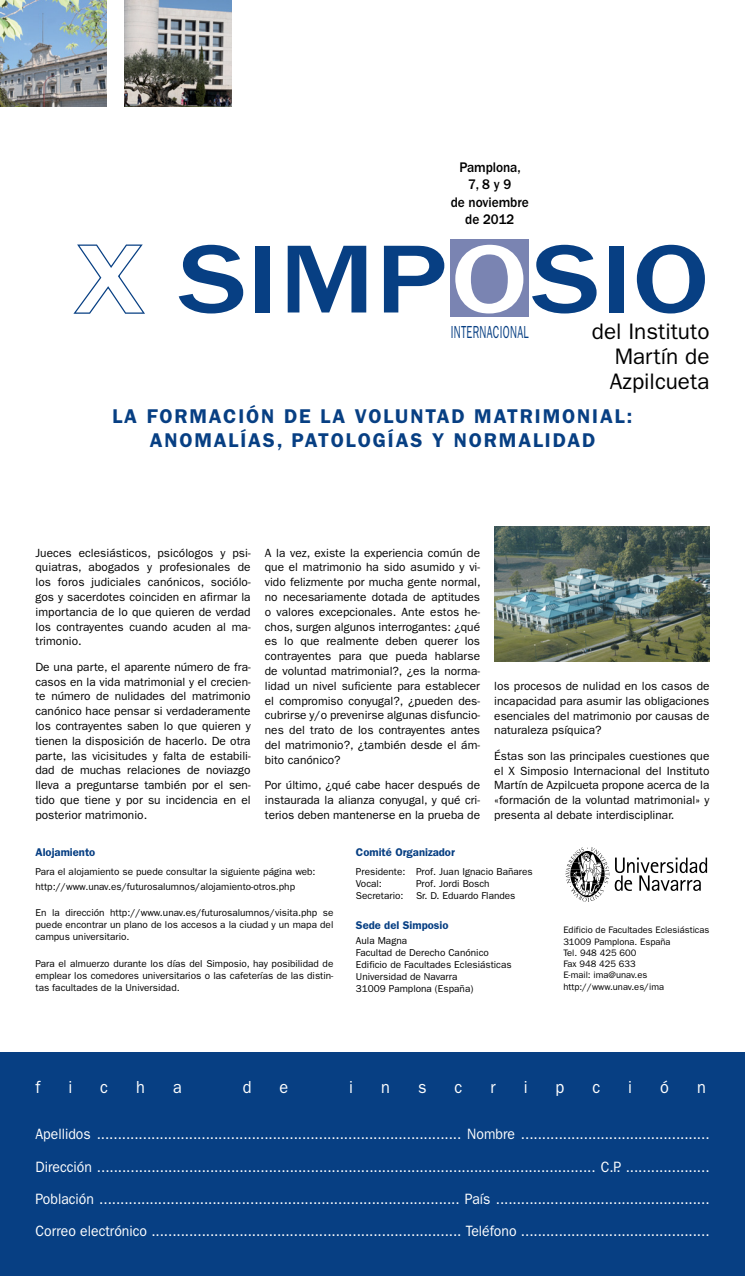
<style>
.page{position:relative;width:745px;height:1276px;background:#fff}
.page>*{position:absolute;margin:0;border:0;box-sizing:border-box;transform-origin:0 0}
.t1{font:500 100px "Franklin Gothic";color:#073f83;scale:1.2 1}
.t2{font:22.5px/25px "Franklin Gothic";color:#000;text-align:justify}
.t3{font:600 20px/24px "Franklin Gothic";letter-spacing:.09em;color:#073f83;text-align:center}
.t4{font:17.5px "Franklin Gothic";color:#fff;scale:.93 1}
.t5{font:17.5px "Franklin Gothic";letter-spacing:.03em;color:#073f83;scale:.6 1}
.t6{font:15px/32.1px "Franklin Gothic";color:#fff;text-align:justify;scale:.93 1}
.t7{font:500 14.38px/17.2px "Franklin Gothic";letter-spacing:-.005em;color:#000;text-align:center;scale:.93 1}
.t8{font:11.88px/14.8px "Franklin Gothic";color:#000;text-align:justify}
.t9{font:600 11.25px "Franklin Gothic";color:#073f83}
.t10{font:10px/12px "Franklin Gothic";color:#000}
.t11{font:9.38px/11.2px "Franklin Gothic";color:#000}
.s1{color:#fff}
</style>
<div class="page">
<div style="left:450px;top:239px;width:78px;height:78px;background:#7a84b2"></div>
<img style="left:0;top:0;width:106px;height:106px">
<svg style="left:73px;top:244px;width:72px;height:70px"></svg>
<img style="left:494px;top:526px;width:215px;height:135px">
<svg style="left:565px;top:847px;width:141px;height:55px"></svg>
<img style="left:125px;top:0;width:106px;height:106px">
<div style="left:0;top:1052px;width:744px;height:224px;background:#073f83"></div>
<p class="t7" style="left:450px;top:159px;width:85px">Pamplona,<br>7, 8 y 9<br>de noviembre de 2012</p>
<h1 class="t1" style="left:75px;top:223px;width:529px"><span class="s1">X</span> Simp<span class="s1">o</span>sio</h1>
<h2 class="t2" style="left:609px;top:319px;width:101px;text-indent:-18px">del Instituto Martín de Azpilcueta</h2>
<h3 class="t5" style="left:450px;top:322px;width:131px">i nternaci onal</h3>
<h3 class="t3" style="left:112px;top:404px;width:521px">LA FORMACIÓN DE LA VOLUNTAD MATRIMONIAL:<br>ANOMALÍAS, PATOLOGÍAS Y NORMALIDAD</h3>
<p class="t8" style="left:35px;top:545px;width:216px">Jueces eclesiásticos, psicólogos y psi&shy;quiatras, abogados y profesionales de los foros judiciales canónicos, sociólo&shy;gos y sacerdotes coinciden en afirmar la importancia de lo que quieren de verdad los contrayentes cuando acuden al ma&shy;trimonio.</p>
<p class="t8" style="left:35px;top:659px;width:216px">De una parte, el aparente número de fra&shy;casos en la vida matrimonial y el crecien&shy;te número de nulidades del matrimonio canónico hace pensar si verdaderamente los contrayentes saben lo que quieren y tienen la disposición de hacerlo. De otra parte, las vicisitudes y falta de estabili&shy;dad de muchas relaciones de noviazgo lleva a preguntarse también por el sen&shy;tido que tiene y por su incidencia en el posterior matrimonio.</p>
<p class="t8" style="left:265px;top:545px;width:217px">A la vez, existe la experiencia común de que el matrimonio ha sido asumido y vi&shy;vido felizmente por mucha gente normal, no necesariamente dotada de aptitudes o valores excepcionales. Ante estos he&shy;chos, surgen algunos interrogantes: ¿qué es lo que realmente deben querer los contrayentes para que pueda hablarse de voluntad matrimonial?, ¿es la norma&shy;lidad un nivel suficiente para establecer el compromiso conyugal?, ¿pueden des&shy;cubrirse y/o prevenirse algunas disfuncio&shy;nes del trato de los contrayentes antes del matrimonio?, ¿también desde el ám&shy;bito canónico?</p>
<p class="t8" style="left:265px;top:778px;width:216px">Por último, ¿qué cabe hacer después de instaurada la alianza conyugal, y qué cri&shy;terios deben mantenerse en la prueba de</p>
<p class="t8" style="left:494px;top:679px;width:216px">los procesos de nulidad en los casos de incapacidad para asumir las obligaciones esenciales del matrimonio por causas de naturaleza psíquica?</p>
<p class="t8" style="left:494px;top:748px;width:216px">Éstas son las principales cuestiones que el X Simposio Internacional del Instituto Martín de Azpilcueta propone acerca de la «formación de la voluntad matrimonial» y presenta al debate interdisciplinar.</p>
<p class="t9" style="left:35px;top:845px;width:61px">ALOJAMIENTO</p>
<p class="t10" style="left:35px;top:863px;width:281px;line-height:15.5px">Para el alojamiento se puede consultar la siguiente página web: http://www.unav.es/futurosalumnos/alojamiento-otros.php</p>
<p class="t10" style="left:35px;top:907px;width:299px;text-align:justify">En la dirección http://www.unav.es/futurosalumnos/visita.php se puede encontrar un plano de los accesos a la ciudad y un mapa del campus universitario.</p>
<p class="t10" style="left:35px;top:957px;width:299px;text-align:justify">Para el almuerzo durante los días del Simposio, hay posibilidad de emplear los comedores universitarios o las cafeterías de las distin&shy;tas facultades de la Universidad.</p>
<p class="t9" style="left:356px;top:845px;width:100px">COMITÉ ORGANIZADOR</p>
<p class="t10" style="left:356px;top:865px;width:178px">Presidente: Prof. Juan Ignacio Bañares<br>Vocal:</p>
<p class="t10" style="left:356px;top:877px;width:161px;text-indent:60px">Prof. Jordi Bosch<br>Secretario: Sr. D. Eduardo Flandes</p>
<p class="t9" style="left:356px;top:918px;width:94px">SEDE DEL SIMPOSIO</p>
<p class="t10" style="left:356px;top:935px;width:157px">Aula Magna<br>Facultad de Derecho Canónico<br>Edificio de Facultades Eclesiásticas<br>Universidad de Navarra<br>31009 Pamplona (España)</p>
<p class="t11" style="left:563px;top:924px;width:147px">Edificio de Facultades Eclesiásticas<br>31009 Pamplona. España<br>Tel. 948 425 600<br>Fax 948 425 633<br>E-mail: ima@unav.es http://www.unav.es/ima</p>
<h3 class="t4" style="left:35px;top:1077px;width:7px">f</h3>
<h3 class="t4" style="left:68px;top:1077px;width:6px">i</h3>
<h3 class="t4" style="left:100px;top:1077px;width:10px">c</h3>
<h3 class="t4" style="left:136px;top:1077px;width:11px">h</h3>
<h3 class="t4" style="left:173px;top:1077px;width:11px">a</h3>
<h3 class="t4" style="left:242px;top:1077px;width:11px">d</h3>
<h3 class="t4" style="left:279px;top:1077px;width:11px">e</h3>
<h3 class="t4" style="left:349px;top:1077px;width:6px">i</h3>
<h3 class="t4" style="left:381px;top:1077px;width:11px">n</h3>
<h3 class="t4" style="left:418px;top:1077px;width:11px">s</h3>
<h3 class="t4" style="left:454px;top:1077px;width:10px">c</h3>
<h3 class="t4" style="left:490px;top:1077px;width:7px">r</h3>
<h3 class="t4" style="left:523px;top:1077px;width:6px">i</h3>
<h3 class="t4" style="left:555px;top:1077px;width:11px">p</h3>
<h3 class="t4" style="left:592px;top:1077px;width:10px">c</h3>
<h3 class="t4" style="left:628px;top:1077px;width:6px">i</h3>
<h3 class="t4" style="left:659px;top:1077px;width:11px">ó</h3>
<h3 class="t4" style="left:696px;top:1077px;width:11px">n</h3>
<p class="t6" style="left:35px;top:1118px;width:725px">Apellidos ....................................................................................... Nombre .............................................<br>Dirección ....................................................................................................................... C.P. ....................<br>Población ...................................................................................... País ...................................................<br>Correo electrónico .......................................................................... Teléfono .............................................</p>
</div>
